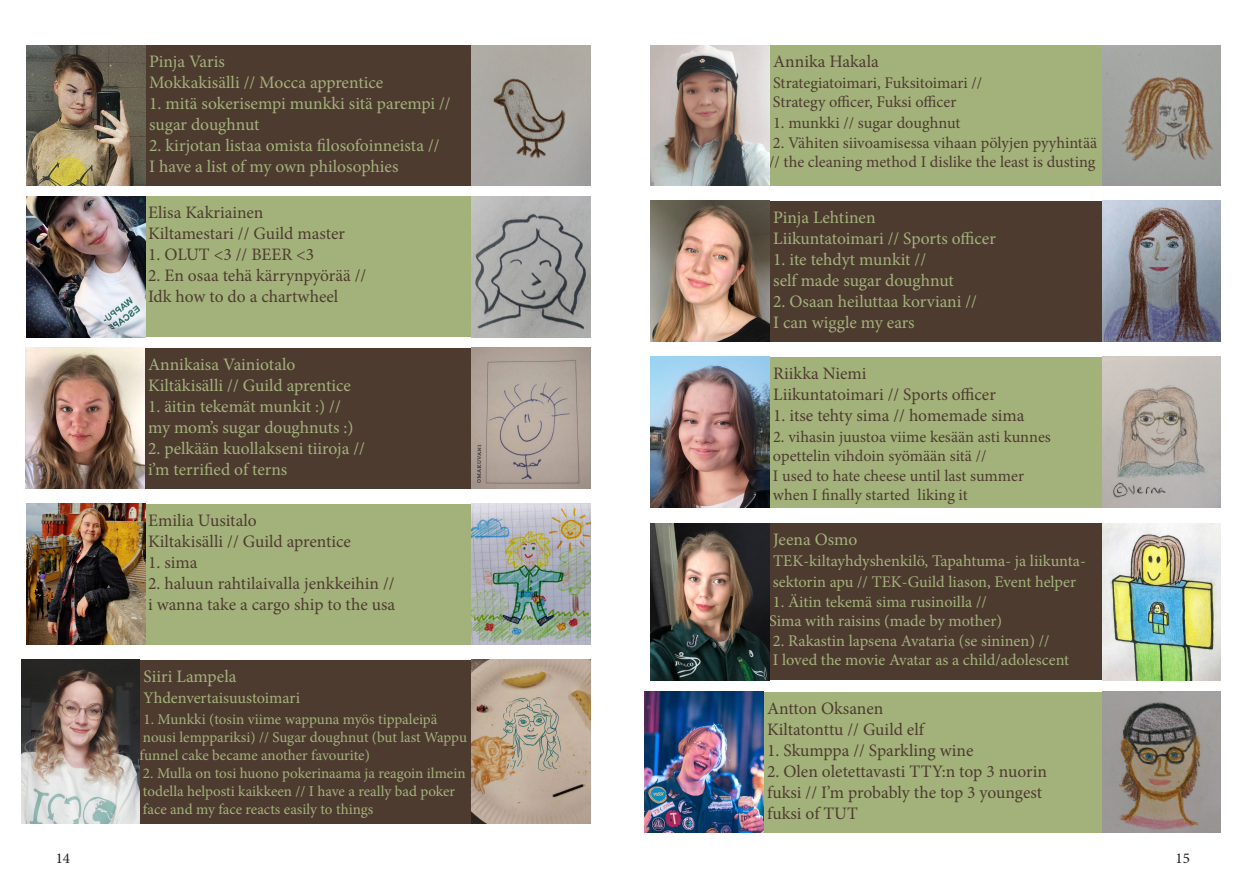
<style>
.page{position:relative;width:1248px;height:886px;background:#fff}
.page>*{position:absolute;margin:0;border:0;box-sizing:border-box;transform-origin:0 0}
.t1{font:17.5px "Minion Pro";color:#a3b27b}
.t2{font:17.5px "Minion Pro";color:#4e3b30}
.t3{font:16.25px "Minion Pro";color:#4e3b30}
.t4{font:16.25px "Minion Pro";color:#a3b27b}
.t5{font:15px "Minion Pro";color:#a3b27b}
.t6{font:15px "Minion Pro";color:#231f20}
</style>
<div class="page">
<div style="left:144px;top:196px;width:434px;height:141px;background:#a3b27b"></div>
<div style="left:144px;top:504px;width:434px;height:141px;background:#a3b27b"></div>
<div style="left:145px;top:45px;width:434px;height:141px;background:#4e3b30"></div>
<div style="left:144px;top:348px;width:434px;height:141px;background:#4e3b30"></div>
<div style="left:139px;top:660px;width:434px;height:163px;background:#4e3b30"></div>
<img style="left:25px;top:348px;width:119px;height:141px">
<img style="left:471px;top:348px;width:119px;height:141px">
<img style="left:471px;top:660px;width:119px;height:163px">
<img style="left:27px;top:196px;width:118px;height:141px">
<img style="left:471px;top:196px;width:119px;height:141px">
<img style="left:27px;top:45px;width:118px;height:141px">
<img style="left:471px;top:45px;width:119px;height:141px">
<img style="left:27px;top:504px;width:118px;height:141px">
<img style="left:471px;top:504px;width:119px;height:141px">
<img style="left:21px;top:660px;width:118px;height:163px">
<div style="left:769px;top:201px;width:433px;height:141px;background:#4e3b30"></div>
<div style="left:769px;top:523px;width:433px;height:157px;background:#4e3b30"></div>
<div style="left:769px;top:45px;width:433px;height:141px;background:#a3b27b"></div>
<div style="left:769px;top:357px;width:433px;height:151px;background:#a3b27b"></div>
<div style="left:763px;top:692px;width:433px;height:141px;background:#a3b27b"></div>
<img style="left:650px;top:45px;width:119px;height:141px">
<img style="left:650px;top:201px;width:119px;height:141px">
<img style="left:1102px;top:45px;width:118px;height:141px">
<img style="left:1102px;top:201px;width:118px;height:141px">
<img style="left:650px;top:357px;width:119px;height:151px">
<img style="left:1102px;top:357px;width:118px;height:151px">
<img style="left:650px;top:523px;width:119px;height:157px">
<img style="left:1102px;top:523px;width:118px;height:157px">
<img style="left:644px;top:692px;width:119px;height:140px">
<img style="left:1102px;top:692px;width:118px;height:140px">
<p class="t1" style="left:149px;top:50px;width:77px">Pinja Varis</p>
<p class="t1" style="left:149px;top:71px;width:235px">Mokkakisälli // Mocca apprentice</p>
<p class="t1" style="left:149px;top:92px;width:303px">1. mitä sokerisempi munkki sitä parempi //</p>
<p class="t1" style="left:149px;top:113px;width:112px">sugar doughnut</p>
<p class="t1" style="left:149px;top:134px;width:292px">2. kirjotan listaa omista filosofoinneista //</p>
<p class="t1" style="left:149px;top:155px;width:251px">I have a list of my own philosophies</p>
<p class="t2" style="left:148px;top:201px;width:117px">Elisa Kakriainen</p>
<p class="t2" style="left:148px;top:222px;width:198px">Kiltamestari // Guild master</p>
<p class="t2" style="left:148px;top:243px;width:168px">1. OLUT &lt;3 // BEER &lt;3</p>
<p class="t2" style="left:148px;top:264px;width:220px">2. En osaa tehä kärrynpyörää //</p>
<p class="t2" style="left:148px;top:285px;width:192px">Idk how to do a chartwheel</p>
<p class="t1" style="left:148px;top:353px;width:149px">Annikaisa Vainiotalo</p>
<p class="t1" style="left:148px;top:374px;width:204px">Kiltäkisälli // Guild aprentice</p>
<p class="t1" style="left:148px;top:395px;width:194px">1. äitin tekemät munkit :) //</p>
<p class="t1" style="left:148px;top:416px;width:207px">my mom’s sugar doughnuts :)</p>
<p class="t1" style="left:148px;top:437px;width:218px">2. pelkään kuollakseni tiiroja //</p>
<p class="t1" style="left:148px;top:458px;width:141px">i’m terrified of terns</p>
<p class="t2" style="left:148px;top:508px;width:110px">Emilia Uusitalo</p>
<p class="t2" style="left:148px;top:529px;width:204px">Kiltakisälli // Guild aprentice</p>
<p class="t2" style="left:148px;top:550px;width:51px">1. sima</p>
<p class="t2" style="left:148px;top:571px;width:248px">2. haluun rahtilaivalla jenkkeihin //</p>
<p class="t2" style="left:148px;top:592px;width:249px">i wanna take a cargo ship to the usa</p>
<p class="t1" style="left:143px;top:664px;width:94px">Siiri Lampela</p>
<p class="t4" style="left:143px;top:687px;width:158px">Yhdenvertaisuustoimari</p>
<p class="t5" style="left:143px;top:709px;width:295px">1. Munkki (tosin viime wappuna myös tippaleipä</p>
<p class="t5" style="left:143px;top:727px;width:325px">nousi lemppariksi) // Sugar doughnut (but last Wappu</p>
<p class="t5" style="left:139px;top:745px;width:232px">funnel cake became another favourite)</p>
<p class="t5" style="left:143px;top:763px;width:324px">2. Mulla on tosi huono pokerinaama ja reagoin ilmein</p>
<p class="t5" style="left:143px;top:781px;width:313px">todella helposti kaikkeen // I have a really bad poker</p>
<p class="t5" style="left:143px;top:799px;width:232px">face and my face reacts easily to things</p>
<p class="t2" style="left:773px;top:50px;width:107px">Annika Hakala</p>
<p class="t3" style="left:773px;top:72px;width:211px">Strategiatoimari, Fuksitoimari //</p>
<p class="t3" style="left:772px;top:91px;width:185px">Strategy officer, Fuksi officer</p>
<p class="t3" style="left:773px;top:112px;width:189px">1. munkki // sugar doughnut</p>
<p class="t3" style="left:772px;top:132px;width:326px">2. Vähiten siivoamisessa vihaan pölyjen pyyhintää</p>
<p class="t3" style="left:769px;top:151px;width:328px">// the cleaning method I dislike the least is dusting</p>
<p class="t1" style="left:773px;top:205px;width:104px">Pinja Lehtinen</p>
<p class="t1" style="left:773px;top:226px;width:224px">Liikuntatoimari // Sports officer</p>
<p class="t1" style="left:773px;top:247px;width:154px">1. ite tehdyt munkit //</p>
<p class="t1" style="left:773px;top:268px;width:182px">self made sugar doughnut</p>
<p class="t1" style="left:773px;top:289px;width:205px">2. Osaan heiluttaa korviani //</p>
<p class="t1" style="left:773px;top:310px;width:143px">I can wiggle my ears</p>
<p class="t2" style="left:773px;top:361px;width:95px">Riikka Niemi</p>
<p class="t2" style="left:773px;top:382px;width:224px">Liikuntatoimari // Sports officer</p>
<p class="t2" style="left:773px;top:403px;width:253px">1. itse tehty sima // homemade sima</p>
<p class="t3" style="left:773px;top:426px;width:279px">2. vihasin juustoa viime kesään asti kunnes</p>
<p class="t3" style="left:772px;top:445px;width:215px">opettelin vihdoin syömään sitä //</p>
<p class="t3" style="left:772px;top:465px;width:253px">I used to hate cheese until last summer</p>
<p class="t3" style="left:772px;top:484px;width:196px">when I finally started liking it</p>
<p class="t1" style="left:773px;top:528px;width:86px">Jeena Osmo</p>
<p class="t4" style="left:773px;top:550px;width:314px">TEK-kiltayhdyshenkilö, Tapahtuma- ja liikunta-</p>
<p class="t4" style="left:772px;top:571px;width:304px">sektorin apu // TEK-Guild liason, Event helper</p>
<p class="t4" style="left:772px;top:591px;width:215px">1. Äitin tekemä sima rusinoilla //</p>
<p class="t4" style="left:769px;top:610px;width:234px">Sima with raisins (made by mother)</p>
<p class="t4" style="left:772px;top:630px;width:278px">2. Rakastin lapsena Avataria (se sininen) //</p>
<p class="t4" style="left:772px;top:649px;width:298px">I loved the movie Avatar as a child/adolescent</p>
<p class="t2" style="left:767px;top:696px;width:118px">Antton Oksanen</p>
<p class="t2" style="left:767px;top:717px;width:158px">Kiltatonttu // Guild elf</p>
<p class="t2" style="left:767px;top:738px;width:208px">1. Skumppa // Sparkling wine</p>
<p class="t2" style="left:767px;top:759px;width:281px">2. Olen oletettavasti TTY:n top 3 nuorin</p>
<p class="t2" style="left:767px;top:780px;width:276px">fuksi // I’m probably the top 3 youngest</p>
<p class="t2" style="left:767px;top:801px;width:92px">fuksi of TUT</p>
<p class="t6" style="left:56px;top:848px;width:16px">14</p>
<p class="t6" style="left:1175px;top:848px;width:16px">15</p>
</div>
